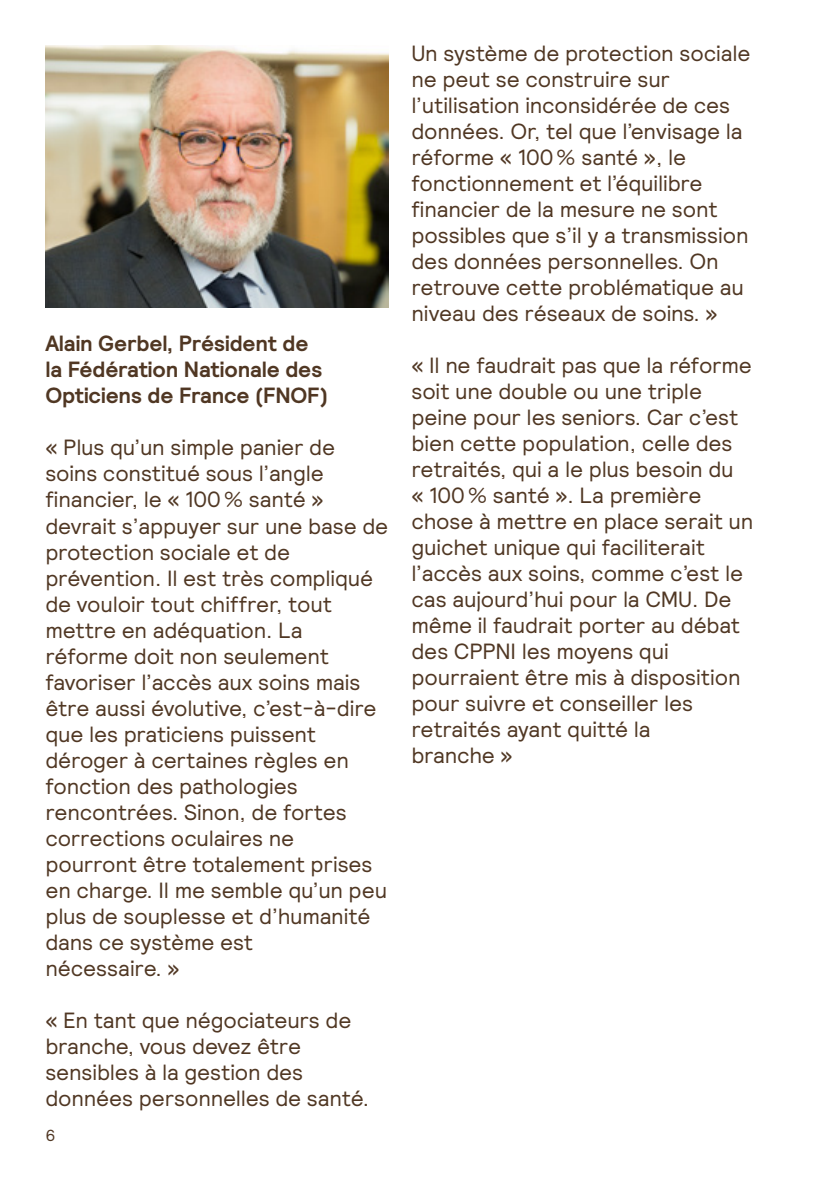
<style>
.page{position:relative;width:840px;height:1191px;background:#fff}
.page>*{position:absolute;margin:0;border:0;box-sizing:border-box;transform-origin:0 0}
.t1{font:22px/26px "Relative";letter-spacing:-.01em;color:#503723}
.t2{font:700 22px/26px "Relative";letter-spacing:-.01em;color:#503723}
.t3{font:16px "Relative";color:#503723}
</style>
<div class="page">
<img style="left:45px;top:45px;width:343px;height:262px">
<p class="t2" style="left:45px;top:330px;width:284px">Alain Gerbel, Président de la Fédération Nationale des<br>Opticiens de France (FNOF)</p>
<p class="t1" style="left:45px;top:434px;width:344px">« Plus qu’un simple panier de soins constitué sous l’angle financier, le « 100% santé » devrait s’appuyer sur une base de protection sociale et de prévention. Il est très compliqué de vouloir tout chiffrer, tout mettre en adéquation. La réforme doit non seulement favoriser l’accès aux soins mais être aussi évolutive, c’est-à-dire que les praticiens puissent déroger à certaines règles en fonction des pathologies rencontrées. Sinon, de fortes corrections oculaires ne pourront être totalement prises en charge. Il me semble qu’un peu plus de souplesse et d’humanité dans ce système est<br>nécessaire. »</p>
<p class="t1" style="left:45px;top:1006px;width:325px">« En tant que négociateurs de branche, vous devez être sensibles à la gestion des données personnelles de santé.</p>
<p class="t3" style="left:45px;top:1125px;width:11px">6</p>
<p class="t1" style="left:411px;top:39px;width:340px">Un système de protection sociale ne peut se construire sur l’utilisation inconsidérée de ces données. Or, tel que l’envisage la réforme « 100% santé », le fonctionnement et l’équilibre financier de la mesure ne sont possibles que s’il y a transmission des données personnelles. On retrouve cette problématique au niveau des réseaux de soins. »</p>
<p class="t1" style="left:411px;top:351px;width:343px">« Il ne faudrait pas que la réforme soit une double ou une triple peine pour les seniors. Car c’est bien cette population, celle des retraités, qui a le plus besoin du<br>« 100% santé ». La première chose à mettre en place serait un guichet unique qui faciliterait l’accès aux soins, comme c’est le cas aujourd’hui pour la CMU. De même il faudrait porter au débat des CPPNI les moyens qui pourraient être mis à disposition pour suivre et conseiller les retraités ayant quitté la<br>branche »</p>
</div>
